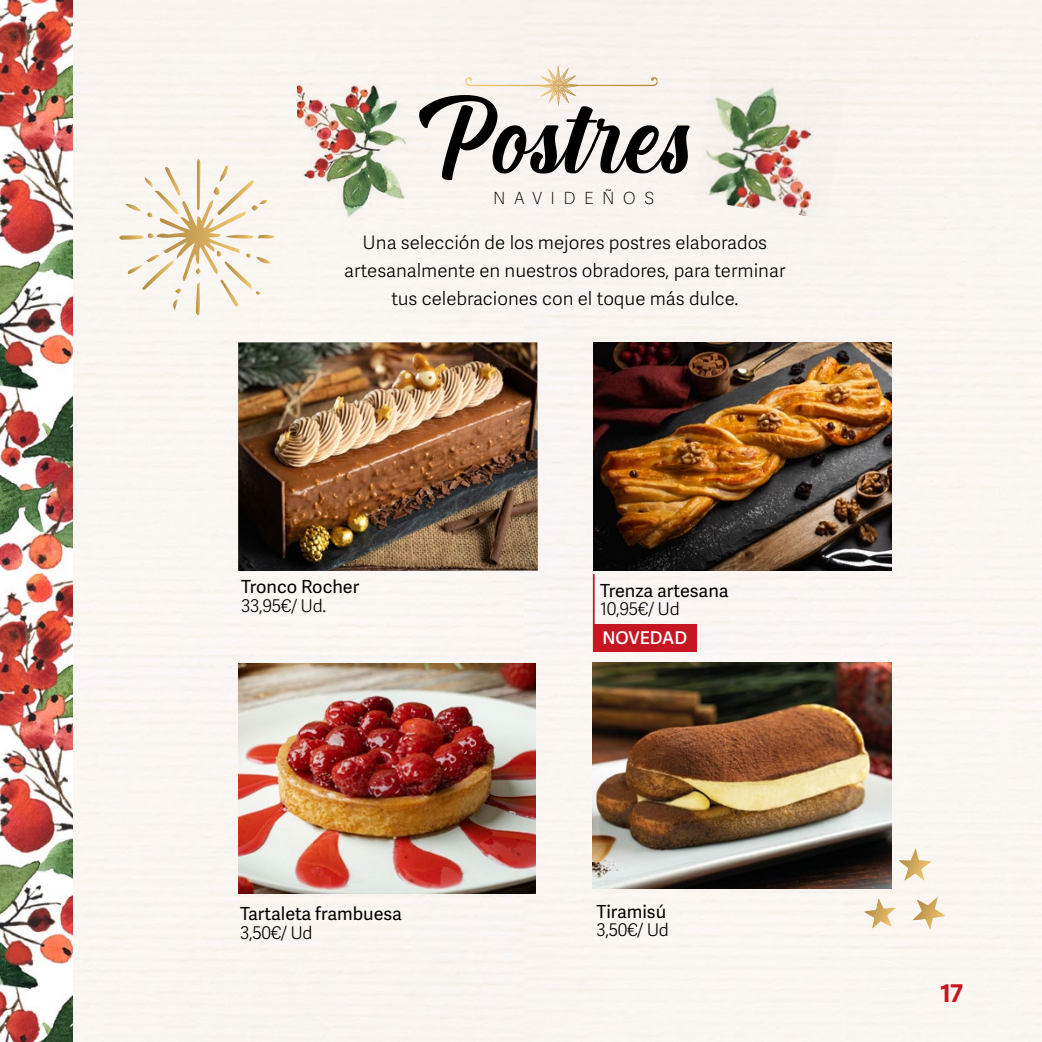
<style>
.page{position:relative;width:1042px;height:1042px;background:#fff}
.page>*{position:absolute;margin:0;border:0;box-sizing:border-box;transform-origin:0 0}
.t1{font:135.97px "Cream Cake";letter-spacing:.035em;color:#000}
.t2{font:700 24.5px "Adelle Sans";color:#c61622}
.t3{font:300 18.55px/28px "Adelle Sans ARA";color:#000;text-align:center}
.t4{font:18.03px "Adelle Sans ARA";color:#000}
.t5{font:300 17.5px "Adelle Sans ARA";letter-spacing:-.02em;color:#000}
.t6{font:600 17.5px "Adelle Sans ARA";color:#fff}
.t7{font:100 16.62px "Adelle Sans ARA";letter-spacing:.5em;color:#000}
</style>
<div class="page">
<div style="left:73px;top:0;width:969px;height:1042px;background:#f9f5f1"></div>
<svg style="left:465px;top:65px;width:192px;height:41px"></svg>
<img style="left:297px;top:79px;width:113px;height:148px">
<img style="left:694px;top:69px;width:152px;height:150px">
<img style="left:0;top:0;width:73px;height:1042px">
<svg style="left:912px;top:897px;width:33px;height:32px"></svg>
<svg style="left:898px;top:848px;width:33px;height:32px"></svg>
<svg style="left:864px;top:898px;width:31px;height:30px"></svg>
<svg style="left:119px;top:159px;width:156px;height:156px"></svg>
<img style="left:238px;top:342px;width:300px;height:229px">
<img style="left:592px;top:662px;width:299px;height:226px">
<img style="left:238px;top:663px;width:298px;height:230px">
<img style="left:594px;top:342px;width:297px;height:228px">
<hr style="left:593px;top:574px;width:1px;height:77px;background:#c61622">
<div style="left:594px;top:624px;width:103px;height:27px;background:#c61622"></div>
<h1 class="t1" style="left:419px;top:73px;width:278px">Postres</h1>
<p class="t7" style="left:493px;top:189px;width:162px">NAVIDEÑOS</p>
<p class="t3" style="left:344px;top:230px;width:443px">Una selección de los mejores postres elaborados artesanalmente en nuestros obradores, para terminar tus celebraciones con el toque más dulce.</p>
<p class="t4" style="left:241px;top:575px;width:120px">Tronco Rocher</p>
<p class="t5" style="left:241px;top:595px;width:87px">33,95€/ Ud.</p>
<p class="t4" style="left:240px;top:902px;width:163px">Tartaleta frambuesa</p>
<p class="t5" style="left:240px;top:922px;width:74px">3,50€/ Ud</p>
<p class="t4" style="left:600px;top:579px;width:130px">Trenza artesana</p>
<p class="t5" style="left:600px;top:599px;width:81px">10,95€/ Ud</p>
<p class="t6" style="left:602px;top:627px;width:86px">NOVEDAD</p>
<p class="t4" style="left:596px;top:900px;width:71px">Tiramisú</p>
<p class="t5" style="left:596px;top:920px;width:74px">3,50€/ Ud</p>
<h2 class="t2" style="left:933px;top:978px;width:24px">17</h2>
<h2 class="t2" style="left:940px;top:978px;width:24px">17</h2>
</div>
